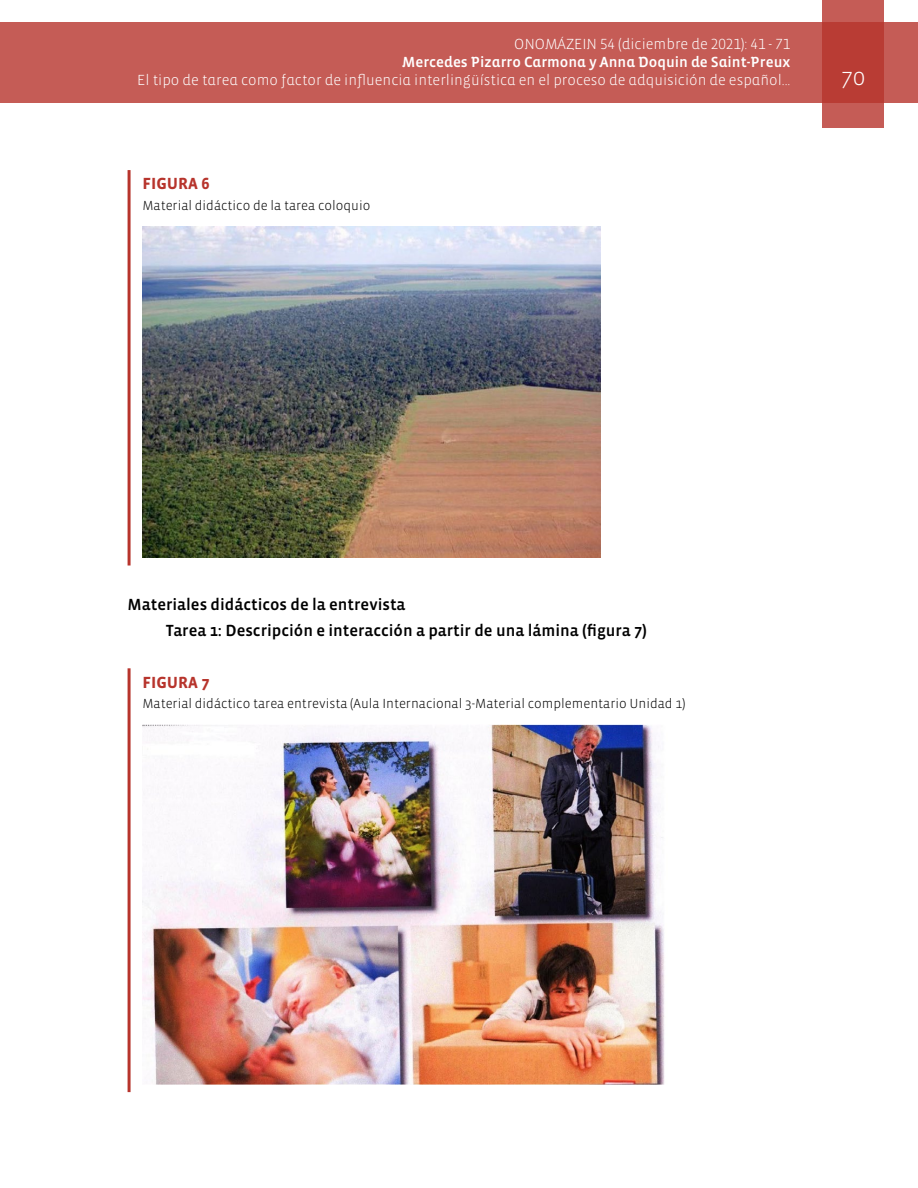
<style>
.page{position:relative;width:918px;height:1188px;background:#fff}
.page>*{position:absolute;margin:0;border:0;box-sizing:border-box;transform-origin:0 0}
.t1{font:300 24px "Vista Sans";color:#fff}
.t2{font:16.5px/26.7px "Vista Sans Med";color:#000}
.t3{font:700 16.5px "Vista Sans";color:#b7342c}
.t4{font:300 15px "Vista Sans Alt";color:#fff}
.t5{font:15px "Vista Sans Alt Med";color:#fff}
.t6{font:300 13.5px "Vista Sans";color:#000}
</style>
<div class="page">
<div style="left:0;top:23px;width:918px;height:80px;background:#c55c56"></div>
<svg style="left:822px;top:0;width:62px;height:128px;background:#bd4740"></svg>
<img style="left:142px;top:226px;width:459px;height:331px">
<hr style="left:128px;top:170px;width:3px;height:396px;background:#b7342c">
<hr style="left:128px;top:668px;width:3px;height:424px;background:#b7342c">
<img style="left:142px;top:724px;width:523px;height:360px">
<p class="t4" style="left:514px;top:37px;width:278px">ONOMÁZEIN 54 (diciembre de 2021): 41 - 71</p>
<p class="t5" style="left:402px;top:55px;width:390px">Mercedes Pizarro Carmona y Anna Doquin de Saint-Preux</p>
<p class="t4" style="left:137px;top:73px;width:655px">El tipo de tarea como factor de influencia interlingüística en el proceso de adquisición de español...</p>
<h1 class="t1" style="left:841px;top:65px;width:25px">70</h1>
<p class="t3" style="left:142px;top:176px;width:69px">FIGURA 6</p>
<p class="t6" style="left:142px;top:199px;width:230px">Material didáctico de la tarea coloquio</p>
<p class="t2" style="left:166px;top:591px;width:483px;text-indent:-38px">Materiales didácticos de la entrevista<br>Tarea 1: Descripción e interacción a partir de una lámina (figura 7)</p>
<p class="t3" style="left:142px;top:674px;width:69px">FIGURA 7</p>
<p class="t6" style="left:142px;top:697px;width:545px">Material didáctico tarea entrevista (Aula Internacional 3-Material complementario Unidad 1)</p>
</div>
